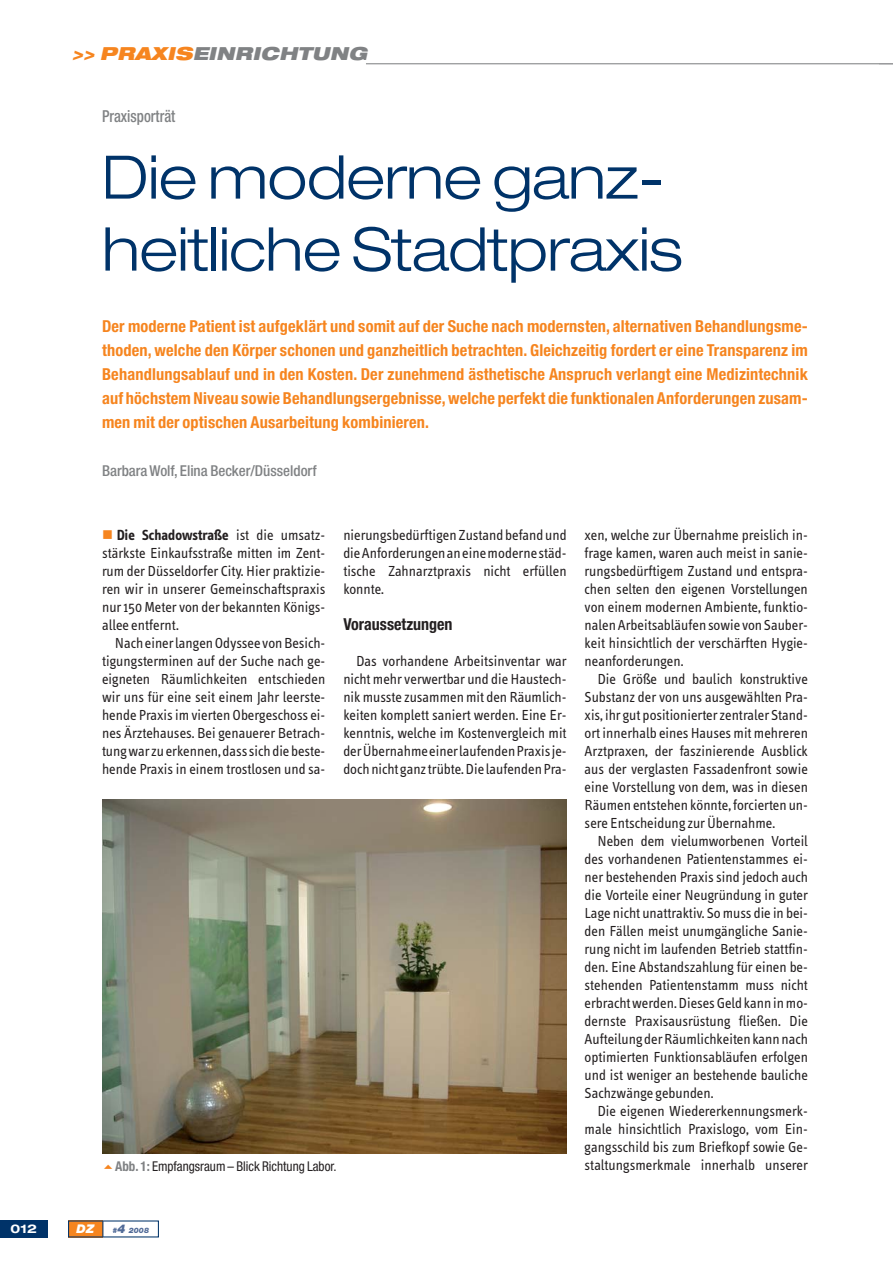
<style>
.page{position:relative;width:893px;height:1263px;background:#fff}
.page>*{position:absolute;margin:0;border:0;box-sizing:border-box;transform-origin:0 0}
.t1{font:300 expanded 60px/72px "Helvetica Neue";letter-spacing:-.01em;color:#003369}
.t2{font:italic 900 expanded 18px "Helvetica Neue";color:#808284}
.t3{font:700 condensed 16.5px/24px "Helvetica Neue";letter-spacing:.01em;color:#f6851f;text-align:justify}
.t4{font:700 condensed 16.5px "Helvetica Neue";color:#231f20}
.t5{font:500 condensed 16.5px "Helvetica Neue";color:#808284;scale:.9 1}
.t6{font:15px/18px "Info Text";color:#231f20;text-align:justify}
.t7{font:500 condensed 15px "Helvetica Neue";color:#808284}
.t8{font:condensed 13.5px "Helvetica Neue";color:#231f20}
.t9{font:700 expanded 12px "Helvetica Neue";color:#fff}
.t10{font:italic 900 12px "Helvetica Neue";color:#fff}
.t11{font:italic 900 7.5px "Helvetica Neue";color:#516b98}
.s1{color:#f6851f}
.s2{font-weight:700}
.s3{font-weight:700;color:#808284}
.s4{font-size:12px}
</style>
<div class="page">
<div style="left:68px;top:1220px;width:35px;height:17px;background:#f6851f"></div>
<div style="left:0;top:1220px;width:48px;height:17px;background:#003369"></div>
<svg style="left:102px;top:1221px;width:1px;height:16px"></svg>
<hr style="left:366px;top:63px;width:527px;height:1px;background:#808284">
<img style="left:102px;top:800px;width:465px;height:353px">
<p class="t2" style="left:72px;top:46px;width:300px"><span class="s1">&gt;&gt; PRAXIS</span>EINRICHTUNG</p>
<p class="t5" style="left:102px;top:111px;width:83px">Praxisporträt</p>
<h1 class="t1" style="left:102px;top:147px;width:582px">Die moderne ganz&shy;heitliche Stadtpraxis</h1>
<p class="t3" style="left:102px;top:316px;width:707px">Der moderne Patient ist aufgeklärt und somit auf der Suche nach modernsten, alternativen Behandlungsme&shy;thoden, welche den Körper schonen und ganzheitlich betrachten. Gleichzeitig fordert er eine Transparenz im Behandlungsablauf und in den Kosten. Der zunehmend ästhetische Anspruch verlangt eine Medizintechnik auf höchstem Niveau sowie Behandlungsergebnisse, welche perfekt die funktionalen Anforderungen zusam&shy;men mit der optischen Ausarbeitung kombinieren.</p>
<p class="t7" style="left:102px;top:465px;width:216px">Barbara Wolf, Elina Becker/Düsseldorf</p>
<p class="t6" style="left:102px;top:528px;width:225px;text-indent:15px"><span class="s2">Die Schadowstraße</span> ist die umsatz&shy;stärkste Einkaufsstraße mitten im Zent&shy;rum der Düsseldorfer City. Hier praktizie&shy;ren wir in unserer Gemeinschaftspraxis nur 150 Meter von der bekannten Königs&shy;allee entfernt.</p>
<p class="t6" style="left:102px;top:636px;width:225px;text-indent:13px">Nach einer langen Odyssee von Besich&shy;tigungsterminen auf der Suche nach ge&shy;eigneten Räumlichkeiten entschieden wir uns für eine seit einem Jahr leerste&shy;hende Praxis im vierten Obergeschoss ei&shy;nes Ärztehauses. Bei genauerer Betrach&shy;tung war zu erkennen, dass sich die beste&shy;hende Praxis in einem trostlosen und sa-</p>
<p class="t6" style="left:343px;top:528px;width:225px">nierungsbedürftigen Zustand befand und die Anforderungen an eine moderne städ&shy;tische Zahnarztpraxis nicht erfüllen konnte.</p>
<p class="t4" style="left:343px;top:618px;width:111px">Voraussetzungen</p>
<p class="t6" style="left:343px;top:654px;width:225px;text-indent:13px">Das vorhandene Arbeitsinventar war nicht mehr verwertbar und die Haustech&shy;nik musste zusammen mit den Räumlich&shy;keiten komplett saniert werden. Eine Er&shy;kenntnis, welche im Kostenvergleich mit der Übernahme einer laufenden Praxis je&shy;doch nicht ganz trübte. Die laufenden Pra-</p>
<p class="t8" style="left:115px;top:1161px;width:223px"><span class="s3">Abb. 1:</span> Empfangsraum – Blick Richtung Labor.</p>
<p class="t6" style="left:585px;top:528px;width:225px">xen, welche zur Übernahme preislich in&shy;frage kamen, waren auch meist in sanie&shy;rungsbedürftigem Zustand und entspra&shy;chen selten den eigenen Vorstellungen von einem modernen Ambiente, funktio&shy;nalen Arbeitsabläufen sowie von Sauber&shy;keit hinsichtlich der verschärften Hygie&shy;neanforderungen.</p>
<p class="t6" style="left:585px;top:672px;width:225px;text-indent:13px">Die Größe und baulich konstruktive Substanz der von uns ausgewählten Pra&shy;xis, ihr gut positionierter zentraler Stand&shy;ort innerhalb eines Hauses mit mehreren Arztpraxen, der faszinierende Ausblick aus der verglasten Fassadenfront sowie eine Vorstellung von dem, was in diesen Räumen entstehen könnte, forcierten un&shy;sere Entscheidung zur Übernahme.</p>
<p class="t6" style="left:585px;top:834px;width:225px;text-indent:13px">Neben dem vielumworbenen Vorteil des vorhandenen Patientenstammes ei&shy;ner bestehenden Praxis sind jedoch auch die Vorteile einer Neugründung in guter Lage nicht unattraktiv. So muss die in bei&shy;den Fällen meist unumgängliche Sanie&shy;rung nicht im laufenden Betrieb stattfin&shy;den. Eine Abstandszahlung für einen be&shy;stehenden Patientenstamm muss nicht erbracht werden. Dieses Geld kann in mo&shy;dernste Praxisausrüstung fließen. Die Aufteilung der Räumlichkeiten kann nach optimierten Funktionsabläufen erfolgen und ist weniger an bestehende bauliche Sachzwänge gebunden.</p>
<p class="t6" style="left:585px;top:1104px;width:225px;text-indent:13px">Die eigenen Wiedererkennungsmerk&shy;male hinsichtlich Praxislogo, vom Ein&shy;gangsschild bis zum Briefkopf sowie Ge&shy;staltungsmerkmale innerhalb unserer</p>
<p class="t9" style="left:11px;top:1224px;width:28px">012</p>
<p class="t10" style="left:77px;top:1224px;width:19px">DZ</p>
<p class="t11" style="left:112px;top:1227px;width:38px">#<span class="s4">4</span> 2008</p>
</div>
